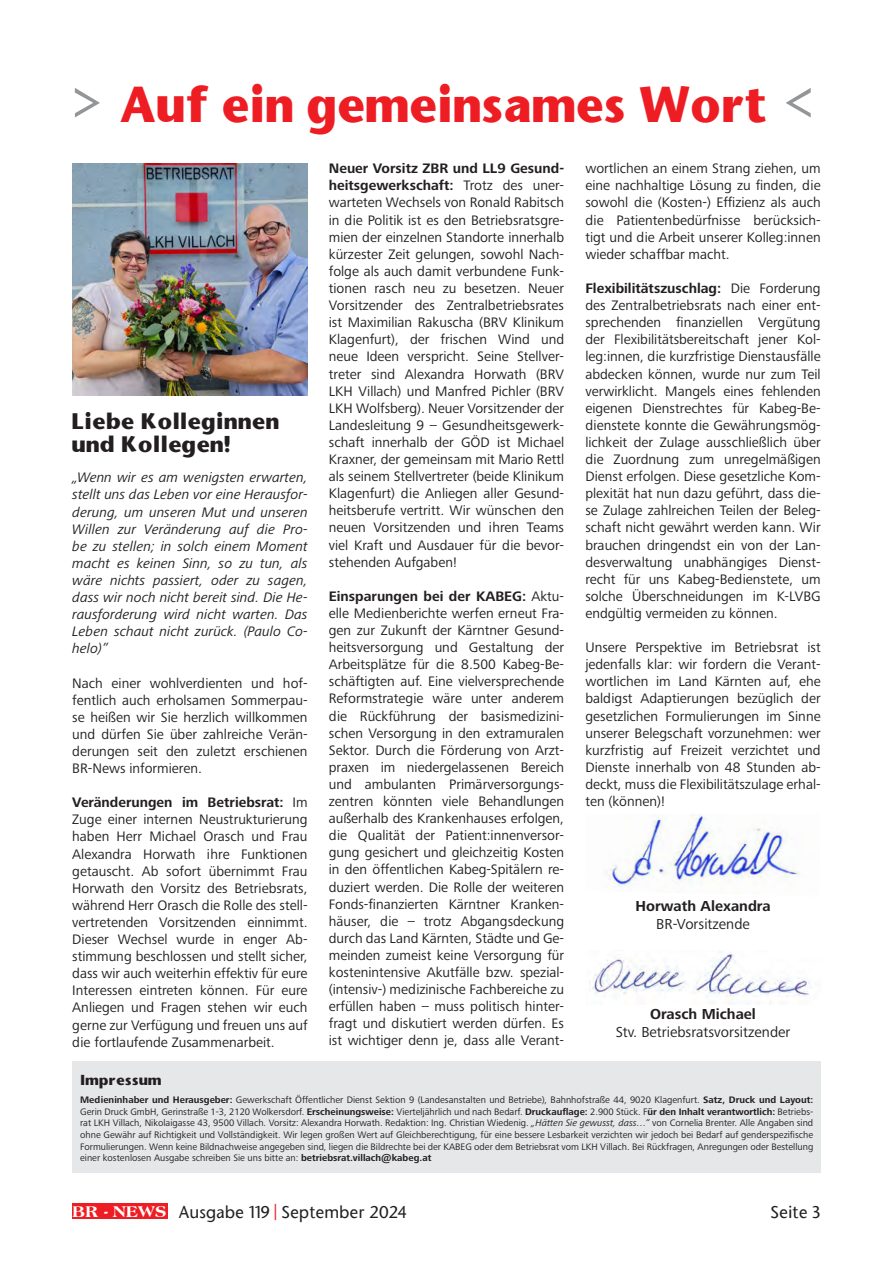
<style>
.page{position:relative;width:893px;height:1263px;background:#fff}
.page>*{position:absolute;margin:0;border:0;box-sizing:border-box;transform-origin:0 0}
.t1{font:700 47.1px "Stone Sans";letter-spacing:-.02em;color:#ee1d23;scale:.94 1}
.Überschrift_12{font:700 21px "Stone Sans";color:#231f20}
.t2{font:500 16.5px "Stone Sans";letter-spacing:.005em;color:#231f20}
.Fließtext_Regular{font:15px "Frutiger Next Pro";color:#231f20}
.Fließtext_Regular-2{font:700 15px "Frutiger Next Pro";color:#231f20}
.Fließtext_Regular-3{font:14.25px/17.1px "Frutiger Next Pro";color:#231f20;text-align:justify}
.Fließtext_Regular-4{font:italic 14.25px/17.1px "Frutiger Next Pro";color:#231f20;text-align:justify}
.Überschrift_12-2{font:700 13.5px "Stone Sans";color:#231f20}
.Fließtext_Regular-5{font:9.75px/11.7px "Frutiger Next Pro";color:#231f20;text-align:justify}
.s1{font-size:56.4px;color:#939598}
.s2{font-weight:700}
.s3{font-style:italic}
.s4{font-family:"Americana BT";font-weight:800;font-size:16.65px;color:#fff}
.s5{color:#ee1d23}
</style>
<div class="page">
<div style="left:72px;top:1203px;width:95px;height:16px;background:#ee1d23"></div>
<img style="left:605px;top:814px;width:195px;height:75px">
<div style="left:72px;top:1061px;width:749px;height:111px;background:#e6e7e9"></div>
<img style="left:589px;top:951px;width:222px;height:54px">
<img style="left:72px;top:163px;width:235px;height:232px">
<p class="t1" style="left:72px;top:73px;width:790px"><span class="s1">&gt;</span> Auf ein gemeinsames Wort <span class="s1">&lt;</span></p>
<p class="Überschrift_12" style="left:72px;top:407px;width:209px">Liebe Kolleginnen</p>
<p class="Überschrift_12" style="left:72px;top:430px;width:161px">und Kollegen!</p>
<p class="Fließtext_Regular-4" style="left:72px;top:469px;width:237px">„Wenn wir es am wenigsten erwarten, stellt uns das Leben vor eine Herausfor&shy;derung, um unseren Mut und unseren Willen zur Veränderung auf die Pro&shy;be zu stellen; in solch einem Moment macht es keinen Sinn, so zu tun, als wäre nichts passiert, oder zu sagen, dass wir noch nicht bereit sind. Die He&shy;rausforderung wird nicht warten. Das Leben schaut nicht zurück. (Paulo Co&shy;helo)”</p>
<p class="Fließtext_Regular-3" style="left:72px;top:674px;width:237px">Nach einer wohlverdienten und hof&shy;fentlich auch erholsamen Sommerpau&shy;se heißen wir Sie herzlich willkommen und dürfen Sie über zahlreiche Verän&shy;derungen seit den zuletzt erschienen BR-News informieren.</p>
<p class="Fließtext_Regular-3" style="left:72px;top:794px;width:237px"><span class="s2">Veränderungen im Betriebsrat:</span> Im Zuge einer internen Neustrukturierung haben Herr Michael Orasch und Frau Alexandra Horwath ihre Funktionen getauscht. Ab sofort übernimmt Frau Horwath den Vorsitz des Betriebsrats, während Herr Orasch die Rolle des stell&shy;vertretenden Vorsitzenden einnimmt.<br>Dieser Wechsel wurde in enger Ab&shy;stimmung beschlossen und stellt sicher, dass wir auch weiterhin effektiv für eure Interessen eintreten können. Für eure Anliegen und Fragen stehen wir euch gerne zur Verfügung und freuen uns auf die fortlaufende Zusammenarbeit.</p>
<p class="Überschrift_12-2" style="left:80px;top:1071px;width:83px">Impressum</p>
<p class="Fließtext_Regular-3" style="left:329px;top:160px;width:237px"><span class="s2">Neuer Vorsitz ZBR und LL9 Gesund&shy;heitsgewerkschaft:</span> Trotz des uner&shy;warteten Wechsels von Ronald Rabitsch in die Politik ist es den Betriebsratsgre&shy;mien der einzelnen Standorte innerhalb kürzester Zeit gelungen, sowohl Nach&shy;folge als auch damit verbundene Funk&shy;tionen rasch neu zu besetzen. Neuer Vorsitzender des Zentralbetriebsrates ist Maximilian Rakuscha (BRV Klinikum Klagenfurt), der frischen Wind und neue Ideen verspricht. Seine Stellver&shy;treter sind Alexandra Horwath (BRV LKH Villach) und Manfred Pichler (BRV LKH Wolfsberg). Neuer Vorsitzender der Landesleitung 9 – Gesundheitsgewerk&shy;schaft innerhalb der GÖD ist Michael Kraxner, der gemeinsam mit Mario Rettl als seinem Stellvertreter (beide Klinikum Klagenfurt) die Anliegen aller Gesund&shy;heitsberufe vertritt. Wir wünschen den neuen Vorsitzenden und ihren Teams viel Kraft und Ausdauer für die bevor&shy;stehenden Aufgaben!</p>
<p class="Fließtext_Regular-3" style="left:329px;top:587px;width:237px"><span class="s2">Einsparungen bei der KABEG:</span> Aktu&shy;elle Medienberichte werfen erneut Fra&shy;gen zur Zukunft der Kärntner Gesund&shy;heitsversorgung und Gestaltung der Arbeitsplätze für die 8.500 Kabeg-Be&shy;schäftigten auf. Eine vielversprechende Reformstrategie wäre unter anderem die Rückführung der basismedizini&shy;schen Versorgung in den extramuralen Sektor. Durch die Förderung von Arzt&shy;praxen im niedergelassenen Bereich und ambulanten Primärversorgungs&shy;zentren könnten viele Behandlungen außerhalb des Krankenhauses erfolgen, die Qualität der Patient:innenversor&shy;gung gesichert und gleichzeitig Kosten in den öffentlichen Kabeg-Spitälern re&shy;duziert werden. Die Rolle der weiteren Fonds-finanzierten Kärntner Kranken&shy;häuser, die – trotz Abgangsdeckung durch das Land Kärnten, Städte und Ge&shy;meinden zumeist keine Versorgung für kostenintensive Akutfälle bzw. spezial-(intensiv-) medizinische Fachbereiche zu erfüllen haben – muss politisch hinter&shy;fragt und diskutiert werden dürfen. Es ist wichtiger denn je, dass alle Verant-</p>
<p class="Fließtext_Regular-3" style="left:585px;top:160px;width:237px">wortlichen an einem Strang ziehen, um eine nachhaltige Lösung zu finden, die sowohl die (Kosten-) Effizienz als auch die Patientenbedürfnisse berücksich&shy;tigt und die Arbeit unserer Kolleg:innen wieder schaffbar macht.</p>
<p class="Fließtext_Regular-3" style="left:585px;top:280px;width:237px"><span class="s2">Flexibilitätszuschlag:</span> Die Forderung des Zentralbetriebsrats nach einer ent&shy;sprechenden finanziellen Vergütung der Flexibilitätsbereitschaft jener Kol&shy;leg:innen, die kurzfristige Dienstausfälle abdecken können, wurde nur zum Teil verwirklicht. Mangels eines fehlenden eigenen Dienstrechtes für Kabeg-Be&shy;dienstete konnte die Gewährungsmög&shy;lichkeit der Zulage ausschließlich über die Zuordnung zum unregelmäßigen Dienst erfolgen. Diese gesetzliche Kom&shy;plexität hat nun dazu geführt, dass die&shy;se Zulage zahlreichen Teilen der Beleg&shy;schaft nicht gewährt werden kann. Wir brauchen dringendst ein von der Lan&shy;desverwaltung unabhängiges Dienst&shy;recht für uns Kabeg-Bedienstete, um solche Überschneidungen im K-LVBG endgültig vermeiden zu können.</p>
<p class="Fließtext_Regular-3" style="left:585px;top:639px;width:237px">Unsere Perspektive im Betriebsrat ist jedenfalls klar: wir fordern die Verant&shy;wortlichen im Land Kärnten auf, ehe baldigst Adaptierungen bezüglich der gesetzlichen Formulierungen im Sinne unserer Belegschaft vorzunehmen: wer kurzfristig auf Freizeit verzichtet und Dienste innerhalb von 48 Stunden ab&shy;deckt, muss die Flexibilitätszulage erhal&shy;ten (können)!</p>
<p class="Fließtext_Regular-2" style="left:635px;top:897px;width:137px">Horwath Alexandra</p>
<p class="Fließtext_Regular" style="left:656px;top:915px;width:95px">BR-Vorsitzende</p>
<p class="Fließtext_Regular-2" style="left:650px;top:1005px;width:107px">Orasch Michael</p>
<p class="Fließtext_Regular" style="left:616px;top:1023px;width:176px">Stv. Betriebsratsvorsitzender</p>
<p class="Fließtext_Regular-5" style="left:80px;top:1094px;width:735px"><span class="s2">Medieninhaber und Herausgeber:</span> Gewerkschaft Öffentlicher Dienst Sektion 9 (Landesanstalten und Betriebe), Bahnhofstraße 44, 9020 Klagenfurt. <span class="s2">Satz, Druck und Layout:<br></span>Gerin Druck GmbH, Gerinstraße 1-3, 2120 Wolkersdorf. <span class="s2">Erscheinungsweise:</span> Vierteljährlich und nach Bedarf. <span class="s2">Druckauflage:</span> 2.900 Stück. F<span class="s2">ür den Inhalt verantwortlich:</span> Betriebs&shy;rat LKH Villach, Nikolaigasse 43, 9500 Villach. Vorsitz: Alexandra Horwath. Redaktion: Ing. Christian Wiedenig. <span class="s3">„Hätten Sie gewusst, dass…“</span> von Cornelia Brenter. Alle Angaben sind ohne Gewähr auf Richtigkeit und Vollständigkeit. Wir legen großen Wert auf Gleichberechtigung, für eine bessere Lesbarkeit verzichten wir jedoch bei Bedarf auf genderspezifische Formulierungen. Wenn keine Bildnachweise angegeben sind, liegen die Bildrechte bei der KABEG oder dem Betriebsrat vom LKH Villach. Bei Rückfragen, Anregungen oder Bestellung einer kostenlosen Ausgabe schreiben Sie uns bitte an: <span class="s2">betriebsrat.villach@kabeg.at</span></p>
<p class="t2" style="left:72px;top:1201px;width:336px"><span class="s4">BR - NEWS</span> Ausgabe 119 <span class="s5">|</span> September 2024</p>
<p class="t2" style="left:770px;top:1201px;width:52px">Seite 3</p>
</div>
